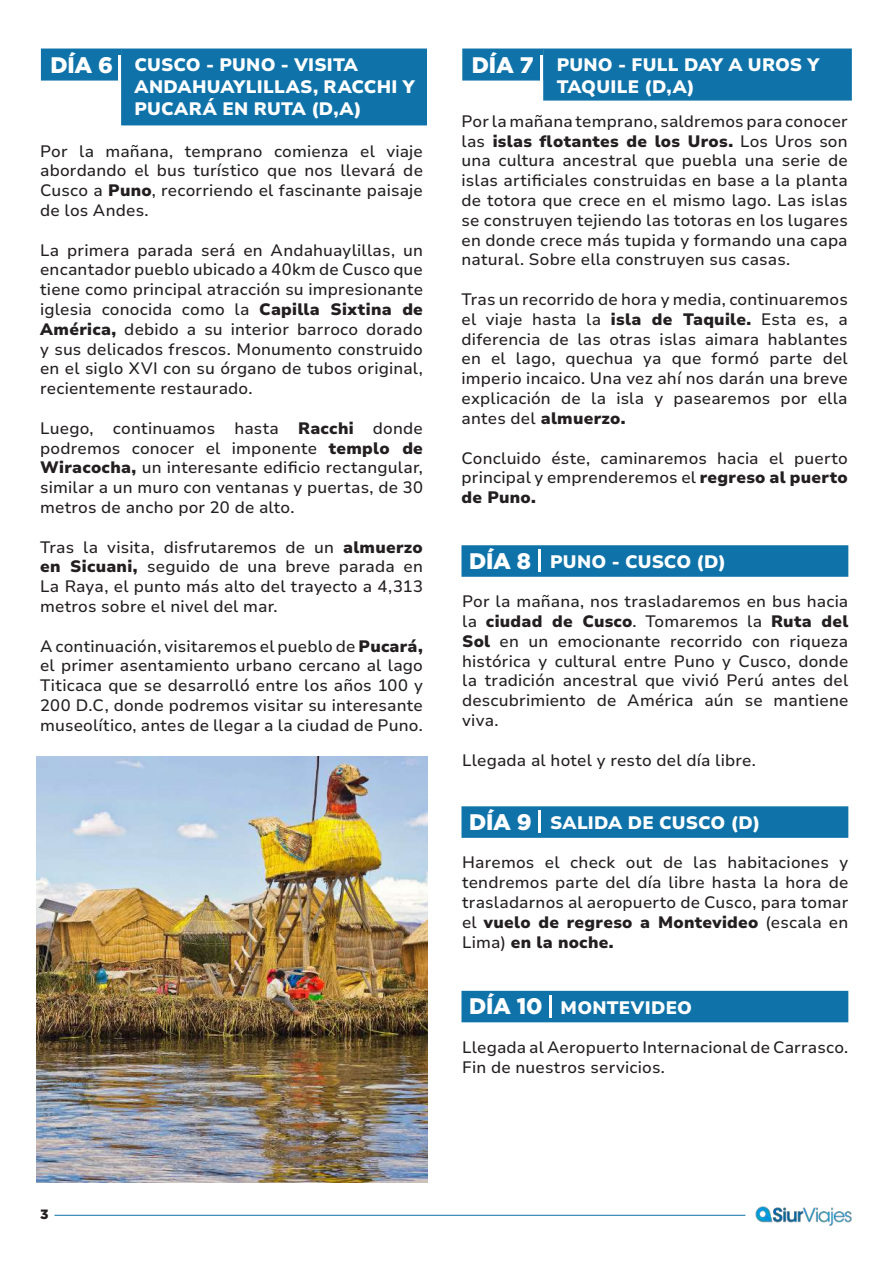
<style>
.page{position:relative;width:893px;height:1263px;background:#fff}
.page>*{position:absolute;margin:0;border:0;box-sizing:border-box;transform-origin:0 0}
.t1{font:900 22.5px "Gotham";letter-spacing:-.01em;color:#fff}
.t2{font:900 18px/21.6px "Nunito Sans 10 pt";letter-spacing:.01em;color:#fff}
.t3{font:500 16.5px/19.8px "Nunito Sans 10 pt";letter-spacing:.015em;color:#231f20;text-align:justify}
.t4{font:900 13.5px "Gotham";color:#231f20}
.s1{font-weight:900}
.s2{font-family:"Gotham";font-size:22.5px}
</style>
<div class="page">
<img style="left:755px;top:1207px;width:97px;height:19px">
<hr style="left:54px;top:1215px;width:691px;height:1px;background:#0f73a9">
<img style="left:37px;top:756px;width:390px;height:426px">
<div style="left:41px;top:49px;width:80px;height:32px;background:#0f73a9;border:2px solid #0f73a9"></div>
<div style="left:121px;top:49px;width:306px;height:76px;background:#0f73a9"></div>
<hr style="left:118px;top:55px;width:3px;height:26px;background:#fff">
<div style="left:462px;top:49px;width:82px;height:32px;background:#0f73a9;border:2px solid #0f73a9"></div>
<div style="left:543px;top:49px;width:309px;height:52px;background:#0f73a9;border:2px solid #0f73a9"></div>
<hr style="left:541px;top:55px;width:2px;height:26px;background:#fff">
<div style="left:461px;top:545px;width:387px;height:32px;background:#0f73a9;border:2px solid #0f73a9"></div>
<hr style="left:539px;top:549px;width:2px;height:23px;background:#fff">
<div style="left:461px;top:806px;width:387px;height:32px;background:#0f73a9;border:2px solid #0f73a9"></div>
<hr style="left:539px;top:810px;width:2px;height:23px;background:#fff">
<div style="left:461px;top:991px;width:387px;height:31px;background:#0f73a9"></div>
<hr style="left:549px;top:996px;width:3px;height:22px;background:#fff">
<h1 class="t1" style="left:51px;top:52px;width:64px">DÍA 6</h1>
<p class="t2" style="left:135px;top:54px;width:282px">CUSCO - PUNO - VISITA<br>ANDAHUAYLILLAS, RACCHI Y<br>PUCARÁ EN RUTA (D,A)</p>
<h1 class="t1" style="left:472px;top:52px;width:63px">DÍA 7</h1>
<p class="t3" style="left:461px;top:111px;width:388px">Por la mañana temprano, saldremos para conocer las <span class="s1">islas flotantes de los Uros.</span> Los Uros son una cultura ancestral que puebla una serie de islas artificiales construidas en base a la planta de totora que crece en el mismo lago. Las islas se construyen tejiendo las totoras en los lugares en donde crece más tupida y formando una capa natural. Sobre ella construyen sus casas.</p>
<p class="t3" style="left:461px;top:289px;width:388px">Tras un recorrido de hora y media, continuaremos el viaje hasta la <span class="s1">isla de Taquile.</span> Esta es, a diferencia de las otras islas aimara hablantes en el lago, quechua ya que formó parte del imperio incaico. Una vez ahí nos darán una breve explicación de la isla y pasearemos por ella antes del <span class="s1">almuerzo.</span></p>
<p class="t3" style="left:461px;top:447px;width:388px">Concluido éste, caminaremos hacia el puerto principal y emprenderemos el <span class="s1">regreso al puerto de Puno.</span></p>
<p class="t2" style="left:557px;top:54px;width:264px">PUNO - FULL DAY A UROS Y<br>TAQUILE (D,A)</p>
<p class="t3" style="left:40px;top:140px;width:384px">Por la mañana, temprano comienza el viaje abordando el bus turístico que nos llevará de Cusco a <span class="s1">Puno</span>, recorriendo el fascinante paisaje de los Andes.</p>
<p class="t3" style="left:40px;top:239px;width:384px">La primera parada será en Andahuaylillas, un encantador pueblo ubicado a 40km de Cusco que tiene como principal atracción su impresionante iglesia conocida como la <span class="s1">Capilla Sixtina de América,</span> debido a su interior barroco dorado y sus delicados frescos. Monumento construido en el siglo XVI con su órgano de tubos original, recientemente restaurado.</p>
<p class="t3" style="left:40px;top:418px;width:384px">Luego, continuamos hasta <span class="s1">Racchi</span> donde podremos conocer el imponente <span class="s1">templo de Wiracocha,</span> un interesante edificio rectangular, similar a un muro con ventanas y puertas, de 30 metros de ancho por 20 de alto.</p>
<p class="t3" style="left:40px;top:536px;width:384px">Tras la visita, disfrutaremos de un <span class="s1">almuerzo en Sicuani,</span> seguido de una breve parada en La Raya, el punto más alto del trayecto a 4,313 metros sobre el nivel del mar.</p>
<p class="t3" style="left:40px;top:635px;width:384px">A continuación, visitaremos el pueblo de <span class="s1">Pucará, </span>el primer asentamiento urbano cercano al lago Titicaca que se desarrolló entre los años 100 y 200 D.C, donde podremos visitar su interesante museolítico, antes de llegar a la ciudad de Puno.</p>
<p class="t2" style="left:469px;top:550px;width:258px"><span class="s2">DÍA 8</span> PUNO - CUSCO (D)</p>
<p class="t3" style="left:462px;top:591px;width:388px">Por la mañana, nos trasladaremos en bus hacia la <span class="s1">ciudad de Cusco</span>. Tomaremos la <span class="s1">Ruta del Sol</span> en un emocionante recorrido con riqueza histórica y cultural entre Puno y Cusco, donde la tradición ancestral que vivió Perú antes del descubrimiento de América aún se mantiene viva.</p>
<p class="t3" style="left:462px;top:749px;width:295px">Llegada al hotel y resto del día libre.</p>
<p class="t2" style="left:469px;top:811px;width:293px"><span class="s2">DÍA 9</span> SALIDA DE CUSCO (D)</p>
<p class="t3" style="left:462px;top:852px;width:388px">Haremos el check out de las habitaciones y tendremos parte del día libre hasta la hora de trasladarnos al aeropuerto de Cusco, para tomar el <span class="s1">vuelo de regreso a Montevideo</span> (escala en Lima) <span class="s1">en la noche.</span></p>
<p class="t2" style="left:469px;top:997px;width:225px"><span class="s2">DÍA 10</span> MONTEVIDEO</p>
<p class="t4" style="left:40px;top:1206px;width:10px">3</p>
<p class="t3" style="left:462px;top:1036px;width:388px">Llegada al Aeropuerto Internacional de Carrasco.<br>Fin de nuestros servicios.</p>
</div>
